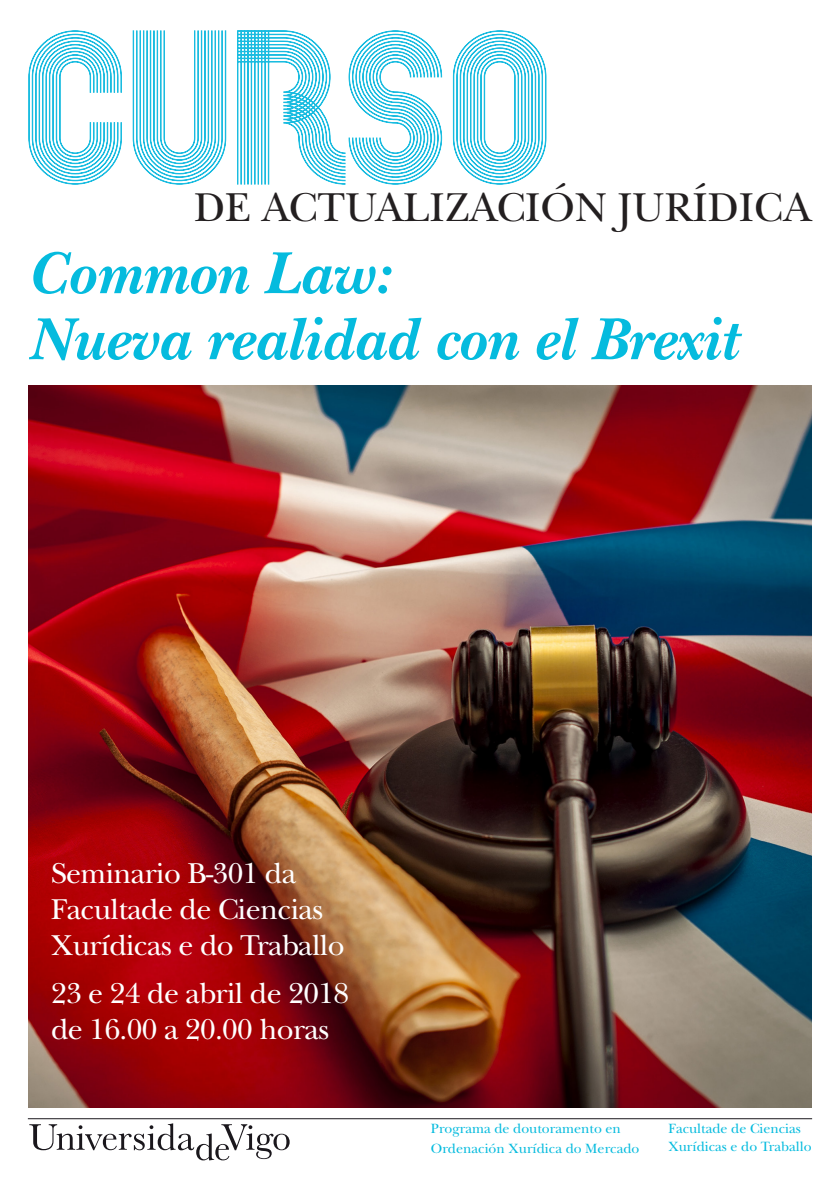
<style>
.page{position:relative;width:840px;height:1191px;background:#fff}
.page>*{position:absolute;margin:0;border:0;box-sizing:border-box;transform-origin:0 0}
.Estilo_de_párrafo_2{font:italic 700 62px "New Baskerville Std";color:#05bbde}
.Estilo_de_párrafo_2-2{font:42px "New Baskerville Std";color:#231f20}
.t1{font:30px "New Baskerville Std";letter-spacing:-.02em;color:#fff}
.Estilo_de_párrafo_2-3{font:14px/18.4px "New Baskerville Std";color:#05bbde}
</style>
<div class="page">
<img style="left:28px;top:386px;width:783px;height:721px">
<svg style="left:29px;top:1123px;width:260px;height:37px"></svg>
<hr style="left:28px;top:1118px;width:783px;height:1px;background:#1a171c">
<svg style="left:28px;top:30px;width:518px;height:155px"></svg>
<p class="Estilo_de_párrafo_2-2" style="left:194px;top:183px;width:618px">DE ACTUALIZACIÓN JURÍDICA</p>
<p class="Estilo_de_párrafo_2" style="left:28px;top:237px;width:364px">Common Law:</p>
<p class="Estilo_de_párrafo_2" style="left:28px;top:303px;width:710px">Nueva realidad con el Brexit</p>
<p class="t1" style="left:51px;top:856px;width:246px">Seminario B-301 da</p>
<p class="t1" style="left:51px;top:892px;width:273px">Facultade de Ciencias</p>
<p class="t1" style="left:51px;top:928px;width:295px">Xurídicas e do Traballo</p>
<p class="t1" style="left:51px;top:975px;width:299px">23 e 24 de abril de 2018</p>
<p class="t1" style="left:51px;top:1011px;width:279px">de 16.00 a 20.00 horas</p>
<p class="Estilo_de_párrafo_2-3" style="left:430px;top:1118px;width:210px;line-height:19.8px">Programa de doutoramento en<br>Ordenación Xurídica do Mercado</p>
<p class="Estilo_de_párrafo_2-3" style="left:668px;top:1119px;width:144px">Facultade de Ciencias<br>Xurídicas e do Traballo</p>
</div>
